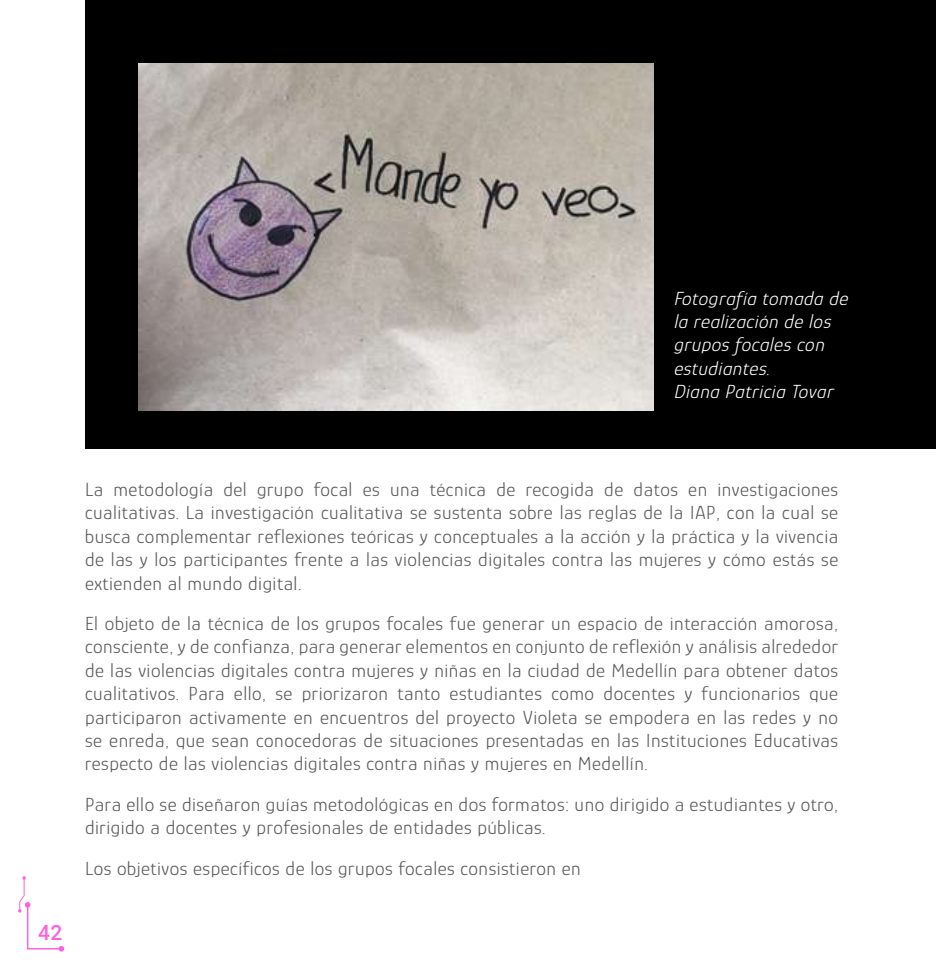
<style>
.page{position:relative;width:936px;height:978px;background:#fff}
.page>*{position:absolute;margin:0;border:0;box-sizing:border-box;transform-origin:0 0}
.t1{font:500 21px "Roboto";color:#ff63db}
.t2{font:300 19.5px/23.4px "Glory";letter-spacing:.025em;color:#57585a;text-align:justify}
.t3{font:italic 300 19.5px/23.4px "Glory";letter-spacing:.025em;color:#fff}
</style>
<div class="page">
<svg style="left:18px;top:876px;width:46px;height:76px"></svg>
<div style="left:85px;top:0;width:850px;height:449px;background:#000"></div>
<img style="left:138px;top:64px;width:515px;height:346px">
<p class="t3" style="left:674px;top:286px;width:176px">Fotografía tomada de la realización de los grupos focales con estudiantes.<br>Diana Patricia Tovar</p>
<p class="t1" style="left:38px;top:918px;width:26px">42</p>
<p class="t2" style="left:85px;top:477px;width:754px">La metodología del grupo focal es una técnica de recogida de datos en investigaciones cualitativas. La investigación cualitativa se sustenta sobre las reglas de la IAP, con la cual se busca complementar reflexiones teóricas y conceptuales a la acción y la práctica y la vivencia de las y los participantes frente a las violencias digitales contra las mujeres y cómo estás se extienden al mundo digital.</p>
<p class="t2" style="left:85px;top:611px;width:754px">El objeto de la técnica de los grupos focales fue generar un espacio de interacción amorosa, consciente, y de confianza, para generar elementos en conjunto de reflexión y análisis alrededor de las violencias digitales contra mujeres y niñas en la ciudad de Medellín para obtener datos cualitativos. Para ello, se priorizaron tanto estudiantes como docentes y funcionarios que participaron activamente en encuentros del proyecto Violeta se empodera en las redes y no se enreda, que sean conocedoras de situaciones presentadas en las Instituciones Educativas respecto de las violencias digitales contra niñas y mujeres en Medellín.</p>
<p class="t2" style="left:85px;top:792px;width:754px">Para ello se diseñaron guías metodológicas en dos formatos: uno dirigido a estudiantes y otro, dirigido a docentes y profesionales de entidades públicas.</p>
<p class="t2" style="left:85px;top:856px;width:497px">Los objetivos específicos de los grupos focales consistieron en</p>
</div>
